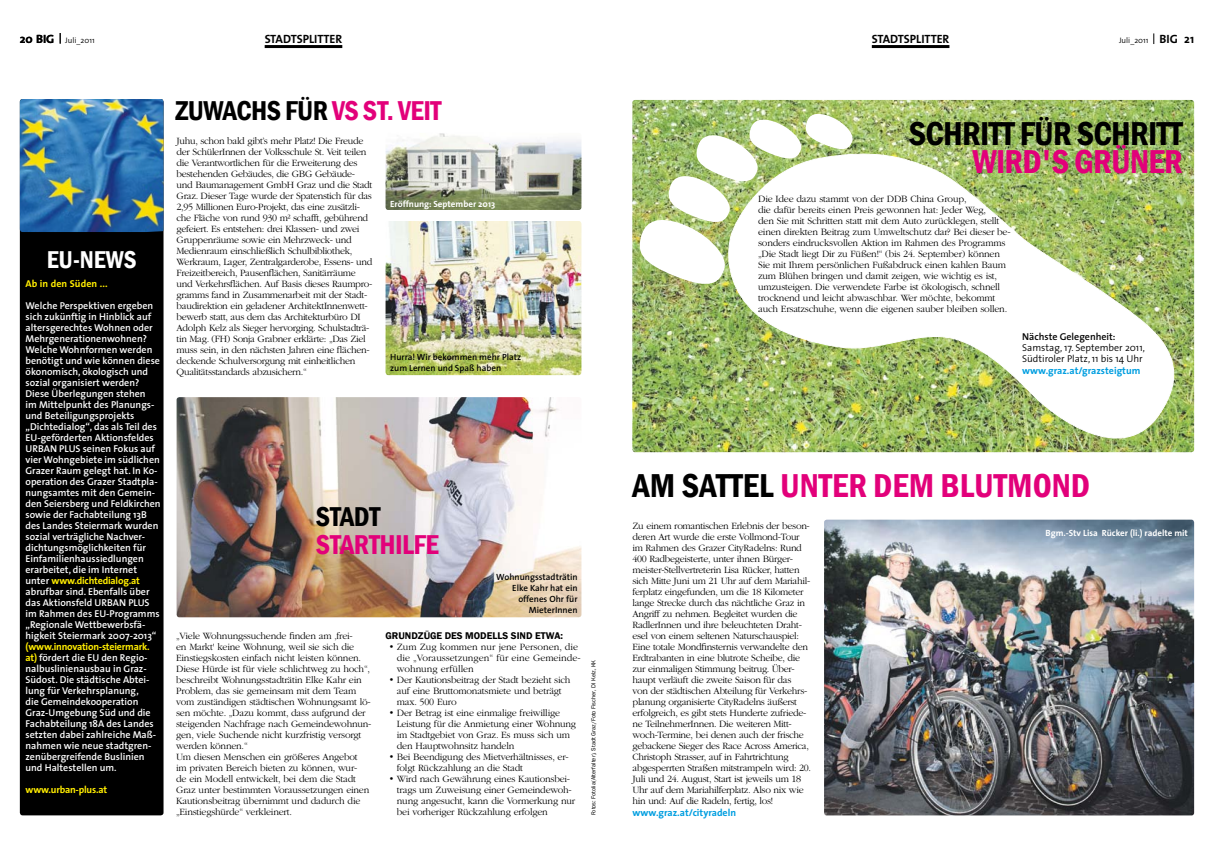
<style>
.page{position:relative;width:1214px;height:851px;background:#fff}
.page>*{position:absolute;margin:0;border:0;box-sizing:border-box;transform-origin:0 0}
.t1{font:600 condensed 34px "Franklin Gothic";color:#e2007a}
.t2{font:600 condensed 34px "Franklin Gothic";letter-spacing:-.02em;color:#000}
.t3{font:600 condensed 34px "Franklin Gothic";letter-spacing:-.02em;color:#e2007a}
.t4{font:600 condensed 28px "Franklin Gothic";letter-spacing:-.02em;color:#000}
.t5{font:600 condensed 28px "Franklin Gothic";letter-spacing:-.02em;color:#e2007a}
.t6{font:600 condensed 25px "Franklin Gothic";color:#fff}
.t7{font:700 12px "The Sans";color:#000}
.t8{font:300 10px/11px "ITC Garamond Std";letter-spacing:-.03em;color:#000}
.t9{font:600 10px/11px "The Sans";color:#fff}
.t10{font:300 10px/11px "ITC Garamond Std";color:#000}
.t11{font:300 10px/11px "The Sans";color:#000}
.t12{font:700 10px "The Sans";color:#009ee0}
.t13{font:700 10px "The Sans";letter-spacing:-.01em;color:#ffed00}
.t14{font:600 10px "Franklin Gothic";color:#000}
.t15{font:600 10px "The Sans";color:#000}
.t16{font:600 9px/11px "The Sans";color:#000}
.t17{font:700 9px "The Sans";color:#fff}
.t18{font:300 8px "The Sans";color:#000}
.t19{font:6px "Franklin Gothic";color:#000}
.s1{font-weight:700;font-size:12px}
.s2{font-weight:700;color:#ffed00}
.s3{color:#e2007a}
.s4{color:#000}
</style>
<div class="page">
<div style="left:20px;top:99px;width:143px;height:716px;background:#000;border-radius:3px"></div>
<img style="left:20px;top:99px;width:143px;height:133px">
<img style="left:176px;top:397px;width:405px;height:220px">
<img style="left:385px;top:133px;width:196px;height:77px">
<img style="left:385px;top:221px;width:196px;height:154px">
<img style="left:824px;top:519px;width:369px;height:296px">
<img style="left:632px;top:100px;width:561px;height:352px">
<img style="left:700px;top:116px;width:495px;height:337px">
<svg style="left:633px;top:110px;width:224px;height:181px"></svg>
<hr style="left:871px;top:45px;width:78px;height:3px;background:#000">
<hr style="left:265px;top:45px;width:77px;height:3px;background:#000">
<p class="t7" style="left:20px;top:28px;width:30px">20 BIG</p>
<p class="t18" style="left:65px;top:33px;width:31px">Juli_2011</p>
<p class="t7" style="left:265px;top:28px;width:79px">stadtsplitter</p>
<p class="t7" style="left:871px;top:28px;width:79px">stadtsplitter</p>
<p class="t18" style="left:1118px;top:33px;width:77px">Juli_2011 <span class="s1">BIG 21</span></p>
<h3 class="t6" style="left:47px;top:243px;width:48px">EU-NEWS</h3>
<p class="t13" style="left:26px;top:275px;width:84px">Ab in den Süden ...</p>
<p class="t9" style="left:26px;top:300px;width:137px">Welche Perspektiven ergeben sich zukünftig in Hinblick auf altersgerechtes Wohnen oder<br>Mehrgenerationenwohnen?<br>Welche Wohnformen werden benötigt und wie können diese ökonomisch, ökologisch und sozial organisiert werden?<br>Diese Überlegungen stehen<br>im Mittelpunkt des Planungs&shy;und Beteiligungsprojekts „Dichtedialog“, das als Teil des<br>EU-geförderten Aktionsfeldes<br>URBAN PLUS seinen Fokus auf vier Wohngebiete im südlichen<br>Grazer Raum gelegt hat. In Ko&shy;operation des Grazer Stadtpla&shy;nungsamtes mit den Gemein&shy;den Seiersberg und Feldkirchen sowie der Fachabteilung 13B des Landes Steiermark wurden sozial verträgliche Nachver&shy;dichtungsmöglichkeiten für<br>Einfamilienhaussiedlungen erarbeitet, die im Internet unter <span class="s2">www.dichtedialog.at </span>abrufbar sind. Ebenfalls über das Aktionsfeld URBAN PLUS im Rahmen des EU-Programms „Regionale Wettbewerbsfä&shy;higkeit Steiermark 2007-2013“</p>
<p class="t9" style="left:26px;top:641px;width:132px"><span class="s2">(www.innovation-steiermark. at)</span> fördert die EU den Regio&shy;nalbuslinienausbau in Graz-<br>Südost. Die städtische Abtei&shy;lung für Verkehrsplanung,<br>die Gemeindekooperation<br>Graz-Umgebung Süd und die<br>Fachabteilung 18A des Landes setzten dabei zahlreiche Maß&shy;nahmen wie neue stadtgren&shy;zenübergreifende Buslinien und Haltestellen um.</p>
<p class="t13" style="left:26px;top:781px;width:83px">www.urban-plus.at</p>
<h2 class="t4" style="left:175px;top:91px;width:267px">ZUWACHS FÜR <span class="s3">VS ST. VEIT</span></h2>
<p class="t8" style="left:176px;top:135px;width:197px">Juhu, schon bald gibt’s mehr Platz! Die Freude der SchülerInnen der Volksschule St. Veit teilen die Verantwortlichen für die Erweiterung des bestehenden Gebäudes, die GBG Gebäude&shy;und Baumanagement GmbH Graz und die Stadt Graz. Dieser Tage wurde der Spatenstich für das 2,95 Millionen Euro-Projekt, das eine zusätzli&shy;che Fläche von rund 930 m² schafft, gebührend gefeiert. Es entstehen: drei Klassen- und zwei Gruppenräume sowie ein Mehrzweck- und Medienraum einschließlich Schulbibliothek, Werkraum, Lager, Zentralgarderobe, Essens- und Freizeitbereich, Pausenflächen, Sanitärräume und Verkehrsflächen. Auf Basis dieses Raumpro&shy;gramms fand in Zusammenarbeit mit der Stadt&shy;baudirektion ein geladener ArchitektInnenwett&shy;bewerb statt, aus dem das Architekturbüro DI Adolph Kelz als Sieger hervorging. Schulstadträ&shy;tin Mag. (FH) Sonja Grabner erklärte: „Das Ziel muss sein, in den nächsten Jahren eine flächen&shy;deckende Schulversorgung mit einheitlichen Qualitätsstandards abzusichern.“</p>
<p class="t17" style="left:390px;top:196px;width:106px">Eröffnung: September 2013</p>
<p class="t16" style="left:390px;top:351px;width:132px">Hurra! Wir bekommen mehr Platz zum Lernen und Spaß haben</p>
<h2 class="t4" style="left:316px;top:498px;width:66px">STADT</h2>
<h2 class="t5" style="left:316px;top:526px;width:111px">STARTHILFE</h2>
<p class="t16" style="left:496px;top:571px;width:83px;text-align:right">Wohnungsstadträtin<br>Elke Kahr hat ein offenes Ohr für<br>MieterInnen</p>
<p class="t8" style="left:176px;top:630px;width:197px">„Viele Wohnungssuchende finden am ‚frei-<br>en Markt' keine Wohnung, weil sie sich die Einstiegskosten einfach nicht leisten können.<br>Diese Hürde ist für viele schlichtweg zu hoch“, beschreibt Wohnungsstadträtin Elke Kahr ein Problem, das sie gemeinsam mit dem Team vom zuständigen städtischen Wohnungsamt lö&shy;sen möchte. „Dazu kommt, dass aufgrund der steigenden Nachfrage nach Gemeindewohnun&shy;gen, viele Suchende nicht kurzfristig versorgt werden können.“<br>Um diesen Menschen ein größeres Angebot<br>im privaten Bereich bieten zu können, wur-<br>de ein Modell entwickelt, bei dem die Stadt Graz unter bestimmten Voraussetzungen einen Kautionsbeitrag übernimmt und dadurch die „Einstiegshürde“ verkleinert.</p>
<p class="t14" style="left:385px;top:629px;width:179px">GRUNDZÜGE DES MODELLS SIND ETWA:</p>
<p class="t10" style="left:397px;top:641px;width:185px;text-indent:-8px">• Zum Zug kommen nur jene Personen, die die „Voraussetzungen“ für eine Gemeinde&shy;wohnung erfüllen</p>
<p class="t8" style="left:397px;top:674px;width:175px;text-indent:-8px">• Der Kautionsbeitrag der Stadt bezieht sich auf eine Bruttomonatsmiete und beträgt max. 500 Euro</p>
<p class="t8" style="left:397px;top:707px;width:181px;text-indent:-8px">• Der Betrag ist eine einmalige freiwillige Leistung für die Anmietung einer Wohnung im Stadtgebiet von Graz. Es muss sich um den Hauptwohnsitz handeln</p>
<p class="t8" style="left:397px;top:751px;width:173px;text-indent:-8px">• Bei Beendigung des Mietverhältnisses, er&shy;folgt Rückzahlung an die Stadt</p>
<p class="t8" style="left:397px;top:773px;width:180px;text-indent:-8px">• Wird nach Gewährung eines Kautionsbei&shy;trags um Zuweisung einer Gemeindewoh&shy;nung angesucht, kann die Vormerkung nur bei vorheriger Rückzahlung erfolgen</p>
<p class="t19" style="left:589px;top:815px;width:157px;rotate:-90deg">Fotos: Fotolia(Alterfalter), Stadt Graz/Foto Fischer, DI Kelz, KK</p>
<h1 class="t2" style="left:908px;top:111px;width:275px">SCHRITT FÜR SCHRITT</h1>
<h1 class="t3" style="left:972px;top:139px;width:212px">WIRD'S GRÜNER</h1>
<p class="t8" style="left:758px;top:193px;width:254px">Die Idee dazu stammt von der DDB China Group,<br>die dafür bereits einen Preis gewonnen hat: Jeder Weg,<br>den Sie mit Schritten statt mit dem Auto zurücklegen, stellt einen direkten Beitrag zum Umweltschutz dar? Bei dieser be&shy;sonders eindrucksvollen Aktion im Rahmen des Programms „Die Stadt liegt Dir zu Füßen!“ (bis 24. September) können Sie mit Ihrem persönlichen Fußabdruck einen kahlen Baum zum Blühen bringen und damit zeigen, wie wichtig es ist, umzusteigen. Die verwendete Farbe ist ökologisch, schnell trocknend und leicht abwaschbar. Wer möchte, bekommt auch Ersatzschuhe, wenn die eigenen sauber bleiben sollen.</p>
<p class="t15" style="left:1022px;top:328px;width:95px">Nächste Gelegenheit:</p>
<p class="t11" style="left:1022px;top:342px;width:124px">Samstag, 17. September 2011,<br>Südtiroler Platz, 11 bis 14 Uhr</p>
<p class="t12" style="left:1022px;top:362px;width:120px">www.graz.at/grazsteigtum</p>
<h1 class="t1" style="left:632px;top:463px;width:456px"><span class="s4">AM SATTEL</span> UNTER DEM BLUTMOND</h1>
<p class="t8" style="left:632px;top:520px;width:180px">Zu einem romantischen Erlebnis der beson&shy;deren Art wurde die erste Vollmond-Tour im Rahmen des Grazer CityRadelns: Rund 400 Radbegeisterte, unter ihnen Bürger&shy;meister-Stellvertreterin Lisa Rücker, hatten sich Mitte Juni um 21 Uhr auf dem Mariahil&shy;ferplatz eingefunden, um die 18 Kilometer lange Strecke durch das nächtliche Graz in Angriff zu nehmen. Begleitet wurden die RadlerInnen und ihre beleuchteten Draht&shy;esel von einem seltenen Naturschauspiel:<br>Eine totale Mondfinsternis verwandelte den Erdtrabanten in eine blutrote Scheibe, die zur einmaligen Stimmung beitrug. Über&shy;haupt verläuft die zweite Saison für das<br>von der städtischen Abteilung für Verkehrs&shy;planung organisierte CityRadelns äußerst erfolgreich, es gibt stets Hunderte zufriede&shy;ne TeilnehmerInnen. Die weiteren Mitt&shy;woch-Termine, bei denen auch der frische gebackene Sieger des Race Across America, Christoph Strasser, auf in Fahrtrichtung abgesperrten Straßen mitstrampeln wird: 20.<br>Juli und 24. August, Start ist jeweils um 18<br>Uhr auf dem Mariahilferplatz. Also nix wie hin und: Auf die Radeln, fertig, los!</p>
<p class="t12" style="left:632px;top:804px;width:105px">www.graz.at/cityradeln</p>
<p class="t17" style="left:1045px;top:525px;width:144px">Bgm.-Stv Lisa Rücker (li.) radelte mit</p>
</div>
